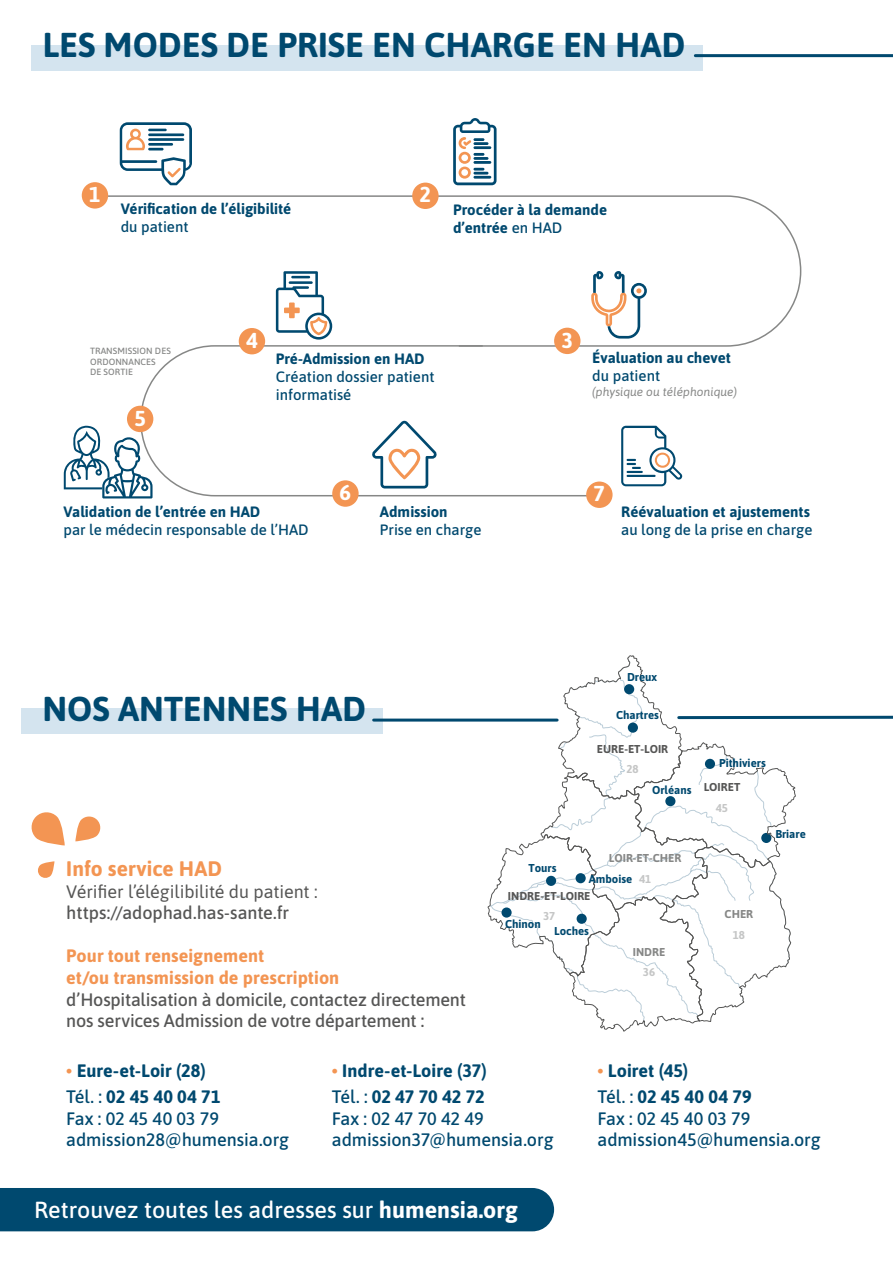
<style>
.page{position:relative;width:893px;height:1263px;background:#fff}
.page>*{position:absolute;margin:0;border:0;box-sizing:border-box;transform-origin:0 0}
.t1{font:700 34.5px "Asap";color:#00496f}
.t2{font:500 23.25px "Asap";color:#fff}
.t3{font:700 21.6px "Asap";color:#fff}
.t4{font:700 21px "Asap";letter-spacing:.005em;color:#f39553}
.t5{font:500 18px/21.6px "Asap";letter-spacing:-.01em;color:#565655}
.t6{font:500 18px/21.6px "Asap";letter-spacing:-.005em;color:#00496f}
.t7{font:700 18px/25.8px "Asap";letter-spacing:.005em;color:#00496f}
.t8{font:700 18px/21.6px "Asap";color:#f39553}
.t9{font:18px "Asap";letter-spacing:-.005em;color:#565655}
.t10{font:700 15px/18px "Asap";color:#00496f}
.t11{font:500 15px/18px "Asap";color:#00496f}
.t12{font:italic 12px "Asap";color:#868786}
.t13{font:700 11.4px "Asap";color:#00496f}
.t14{font:700 11.4px "Asap";color:#565655}
.t15{font:700 11.4px "Asap";color:#868786}
.t16{font:700 11.4px "Asap";color:#c5c6c6}
.t17{font:500 9px/10.8px "Asap";letter-spacing:.01em;color:#868786}
.s1{font-weight:500}
.s2{color:#f39553}
.s3{font-weight:700}
</style>
<div class="page">
<div style="left:0;top:1188px;width:554px;height:43px;background:#00496f"></div>
<div style="left:21px;top:708px;width:362px;height:25px;background:#d4e4ef"></div>
<hr style="left:374px;top:718px;width:183px;height:3px;background:#00496f">
<div style="left:32px;top:45px;width:671px;height:26px;background:#d4e4ef"></div>
<svg style="left:488px;top:655px;width:308px;height:377px"></svg>
<hr style="left:695px;top:54px;width:198px;height:3px;background:#00496f">
<svg style="left:31px;top:812px;width:34px;height:33px"></svg>
<svg style="left:75px;top:816px;width:26px;height:25px"></svg>
<svg style="left:38px;top:861px;width:16px;height:17px"></svg>
<hr style="left:679px;top:716px;width:214px;height:3px;background:#00496f">
<svg style="left:139px;top:347px;width:448px;height:150px"></svg>
<svg style="left:105px;top:195px;width:697px;height:152px"></svg>
<div style="left:82px;top:182px;width:26px;height:27px;background:#f39553;border-radius:50%"></div>
<div style="left:412px;top:183px;width:27px;height:26px;background:#f39553;border-radius:50%"></div>
<div style="left:554px;top:328px;width:26px;height:26px;background:#f39553;border-radius:50%"></div>
<div style="left:239px;top:328px;width:26px;height:26px;background:#f39553;border-radius:50%"></div>
<div style="left:127px;top:406px;width:26px;height:26px;background:#f39553;border-radius:50%"></div>
<div style="left:332px;top:480px;width:27px;height:27px;background:#f39553;border-radius:50%"></div>
<div style="left:586px;top:481px;width:27px;height:27px;background:#f39553;border-radius:50%"></div>
<svg style="left:120px;top:122px;width:72px;height:63px"></svg>
<svg style="left:453px;top:118px;width:44px;height:67px"></svg>
<svg style="left:591px;top:271px;width:56px;height:68px"></svg>
<svg style="left:276px;top:271px;width:56px;height:69px"></svg>
<hr style="left:289px;top:281px;width:24px;height:3px;background:#00496f">
<svg style="left:64px;top:426px;width:89px;height:72px"></svg>
<svg style="left:372px;top:421px;width:65px;height:67px"></svg>
<svg style="left:621px;top:426px;width:61px;height:60px"></svg>
<h1 class="t1" style="left:43px;top:21px;width:645px">LES MODES DE PRISE EN CHARGE EN HAD</h1>
<h3 class="t3" style="left:89px;top:179px;width:13px">1</h3>
<h3 class="t3" style="left:420px;top:180px;width:13px">2</h3>
<p class="t10" style="left:121px;top:199px;width:172px">Vérification de l’éligibilité</p>
<p class="t11" style="left:121px;top:217px;width:69px">du patient</p>
<p class="t10" style="left:453px;top:200px;width:155px">Procéder à la demande d’entrée <span class="s1">en HAD</span></p>
<p class="t17" style="left:90px;top:345px;width:82px">TRANSMISSION DES<br>ORDONNANCES<br>DE SORTIE</p>
<h3 class="t3" style="left:134px;top:403px;width:13px">5</h3>
<h3 class="t3" style="left:246px;top:325px;width:13px">4</h3>
<h3 class="t3" style="left:561px;top:325px;width:13px">3</h3>
<p class="t10" style="left:276px;top:349px;width:150px">Pré-Admission en HAD</p>
<p class="t11" style="left:276px;top:367px;width:160px">Création dossier patient informatisé</p>
<p class="t10" style="left:592px;top:348px;width:140px">Évaluation au chevet</p>
<p class="t11" style="left:592px;top:366px;width:69px">du patient</p>
<p class="t12" style="left:592px;top:383px;width:146px">(physique ou téléphonique)</p>
<h3 class="t3" style="left:340px;top:477px;width:13px">6</h3>
<h3 class="t3" style="left:594px;top:478px;width:13px">7</h3>
<p class="t10" style="left:63px;top:501px;width:198px">Validation de l’entrée en HAD</p>
<p class="t11" style="left:63px;top:519px;width:247px">par le médecin responsable de l’HAD</p>
<p class="t10" style="left:380px;top:501px;width:69px">Admission</p>
<p class="t11" style="left:380px;top:519px;width:103px">Prise en charge</p>
<h1 class="t1" style="left:43px;top:684px;width:325px">NOS ANTENNES HAD</h1>
<p class="t10" style="left:621px;top:501px;width:190px">Réévaluation et ajustements</p>
<p class="t11" style="left:621px;top:519px;width:193px">au long de la prise en charge</p>
<p class="t13" style="left:627px;top:669px;width:32px">Dreux</p>
<p class="t13" style="left:616px;top:707px;width:44px">Chartres</p>
<p class="t14" style="left:597px;top:740px;width:73px">EURE-ET-LOIR</p>
<p class="t16" style="left:626px;top:761px;width:14px">28</p>
<p class="t13" style="left:652px;top:782px;width:41px">Orléans</p>
<p class="t13" style="left:719px;top:755px;width:48px">Pithiviers</p>
<p class="t14" style="left:704px;top:779px;width:38px">LOIRET</p>
<p class="t16" style="left:716px;top:799px;width:14px">45</p>
<p class="t13" style="left:775px;top:826px;width:32px">Briare</p>
<p class="t15" style="left:609px;top:850px;width:74px">LOIR-ET-CHER</p>
<p class="t16" style="left:639px;top:870px;width:14px">41</p>
<h3 class="t4" style="left:66px;top:854px;width:157px">Info service HAD</h3>
<p class="t9" style="left:66px;top:879px;width:253px">Vérifier l’élégilibilité du patient :</p>
<p class="t5" style="left:66px;top:901px;width:224px">https://adophad.has-sante.fr</p>
<p class="t8" style="left:66px;top:944px;width:274px">Pour tout renseignement<br>et/ou transmission de prescription</p>
<p class="t5" style="left:66px;top:987px;width:401px">d’Hospitalisation à domicile, contactez directement nos services Admission de votre département :</p>
<p class="t7" style="left:66px;top:1057px;width:156px"><span class="s2">•</span> Eure-et-Loir (28)<br><span class="s1">Tél. :</span> 02 45 40 04 71</p>
<p class="t6" style="left:66px;top:1106px;width:224px">Fax : 02 45 40 03 79 admission28@humensia.org</p>
<p class="t13" style="left:528px;top:860px;width:29px">Tours</p>
<p class="t13" style="left:589px;top:871px;width:45px">Amboise</p>
<p class="t14" style="left:508px;top:887px;width:84px">INDRE-ET-LOIRE</p>
<p class="t16" style="left:543px;top:908px;width:14px">37</p>
<p class="t15" style="left:725px;top:906px;width:30px">CHER</p>
<p class="t16" style="left:733px;top:926px;width:14px">18</p>
<p class="t13" style="left:505px;top:916px;width:37px">Chinon</p>
<p class="t13" style="left:554px;top:923px;width:36px">Loches</p>
<p class="t15" style="left:633px;top:944px;width:34px">INDRE</p>
<p class="t16" style="left:643px;top:964px;width:14px">36</p>
<p class="t7" style="left:332px;top:1057px;width:156px"><span class="s2">•</span> Indre-et-Loire (37)<br><span class="s1">Tél. :</span> 02 47 70 42 72</p>
<p class="t6" style="left:332px;top:1106px;width:223px">Fax : 02 47 70 42 49 admission37@humensia.org</p>
<p class="t7" style="left:598px;top:1057px;width:156px"><span class="s2">•</span> Loiret (45)<br><span class="s1">Tél. :</span> 02 45 40 04 79</p>
<p class="t6" style="left:598px;top:1106px;width:225px">Fax : 02 45 40 03 79 admission45@humensia.org</p>
<h2 class="t2" style="left:34px;top:1193px;width:485px">Retrouvez toutes les adresses sur <span class="s3">humensia.org</span></h2>
</div>
